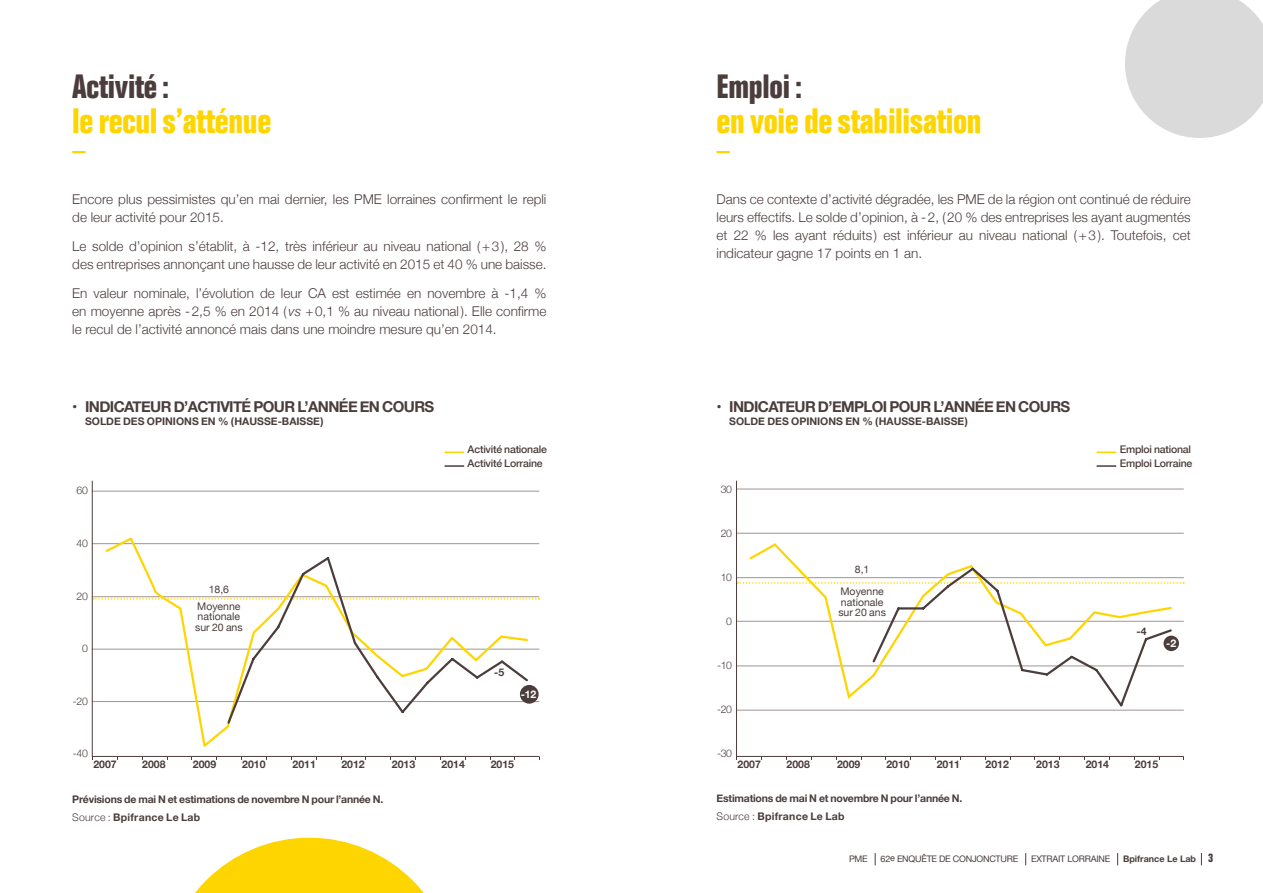
<style>
.page{position:relative;width:1263px;height:893px;background:#fff}
.page>*{position:absolute;margin:0;border:0;box-sizing:border-box;transform-origin:0 0}
.t1{font:700 condensed 34.5px "Folio";letter-spacing:-.01em;color:#ffd500}
.t2{font:700 condensed 33px "Folio";letter-spacing:-.01em;color:#4b3d3c}
.t3{font:700 15px "Helvetica Neue";letter-spacing:-.04em;color:#4b3d3c}
.t4{font:300 13.5px/18px "Helvetica Neue";color:#4b3d3c}
.t5{font:700 10.5px "Helvetica Neue";color:#4b3d3c}
.t6{font:700 10.5px/18px "Helvetica Neue";letter-spacing:-.02em;color:#4b3d3c}
.t7{font:500 10.5px "Helvetica Neue";letter-spacing:-.02em;color:#4b3d3c}
.t8{font:10.5px/10.5px "Helvetica Neue";color:#4b3d3c;text-align:center}
.t9{font:300 10.5px "Helvetica Neue";letter-spacing:-.02em;color:#4b3d3c}
.t10{font:700 10.5px "Helvetica Neue";color:#fff}
.t11{font:9px "Helvetica Neue";letter-spacing:-.025em;color:#4b3d3c}
.t12{font:700 9px "Helvetica Neue";color:#4b3d3c}
.s1{font-style:italic}
.s2{font-weight:300}
.s3{font-family:"Folio";font-stretch:condensed;font-size:12px}
</style>
<div class="page">
<svg style="left:195px;top:838px;width:229px;height:55px"></svg>
<svg style="left:1125px;top:0;width:138px;height:138px;background:#dfdfdf"></svg>
<svg style="left:72px;top:151px;width:14px;height:2px"></svg>
<svg style="left:716px;top:151px;width:14px;height:2px"></svg>
<svg style="left:445px;top:465px;width:19px;height:2px"></svg>
<svg style="left:445px;top:451px;width:19px;height:2px"></svg>
<hr style="left:1096px;top:465px;width:20px;height:2px;background:#4b3d3c">
<hr style="left:1096px;top:451px;width:20px;height:2px;background:#ffd500">
<svg style="left:91px;top:480px;width:449px;height:277px"></svg>
<svg style="left:736px;top:480px;width:448px;height:277px"></svg>
<svg style="left:104px;top:539px;width:425px;height:211px"></svg>
<svg style="left:748px;top:542px;width:425px;height:24px"></svg>
<div style="left:520px;top:685px;width:19px;height:19px;background:#4b3d3c;border-radius:50%"></div>
<svg style="left:226px;top:555px;width:304px;height:170px"></svg>
<svg style="left:737px;top:566px;width:447px;height:142px"></svg>
<svg style="left:875px;top:853px;width:1px;height:12px"></svg>
<svg style="left:1025px;top:853px;width:1px;height:12px"></svg>
<svg style="left:1117px;top:853px;width:1px;height:12px"></svg>
<svg style="left:1201px;top:853px;width:1px;height:12px"></svg>
<h2 class="t2" style="left:72px;top:68px;width:99px">Activité :</h2>
<h1 class="t1" style="left:72px;top:101px;width:201px">le recul s’atténue</h1>
<p class="t4" style="left:72px;top:189px;width:476px">Encore plus pessimistes qu’en mai dernier, les PME lorraines confirment le repli de leur activité pour 2015.</p>
<p class="t4" style="left:72px;top:236px;width:476px">Le solde d’opinion s’établit, à -12, très inférieur au niveau national (+3), 28 % des entreprises annonçant une hausse de leur activité en 2015 et 40 % une baisse.</p>
<p class="t4" style="left:72px;top:284px;width:476px;text-align:justify">En valeur nominale, l’évolution de leur CA est estimée en novembre à -1,4 % en moyenne après -2,5 % en 2014 ( <span class="s1">vs</span> +0,1 % au niveau national ). Elle confirme le recul de l’activité annoncé mais dans une moindre mesure qu’en 2014.</p>
<p class="t3" style="left:72px;top:394px;width:363px">• INDICATEUR D’ACTIVITÉ POUR L’ANNÉE EN COURS</p>
<p class="t5" style="left:85px;top:413px;width:240px">SOLDE DES OPINIONS EN % ( HAUSSE-BAISSE )</p>
<p class="t9" style="left:76px;top:482px;width:13px">60</p>
<p class="t9" style="left:76px;top:535px;width:13px">40</p>
<p class="t9" style="left:76px;top:587px;width:13px">20</p>
<p class="t9" style="left:82px;top:640px;width:7px">0</p>
<p class="t9" style="left:73px;top:692px;width:17px">-20</p>
<p class="t9" style="left:73px;top:745px;width:17px">-40</p>
<p class="t8" style="left:197px;top:582px;width:45px;line-height:16.5px">18,6<br>Moyenne</p>
<p class="t8" style="left:195px;top:612px;width:49px;text-align:left">nationale sur 20 ans</p>
<p class="t7" style="left:468px;top:441px;width:81px">Activité nationale</p>
<p class="t7" style="left:468px;top:455px;width:77px">Activité Lorraine</p>
<p class="t5" style="left:494px;top:664px;width:12px">-5</p>
<p class="t10" style="left:521px;top:686px;width:17px">-12</p>
<h2 class="t2" style="left:716px;top:68px;width:87px">Emploi :</h2>
<h1 class="t1" style="left:716px;top:101px;width:267px">en voie de stabilisation</h1>
<p class="t4" style="left:716px;top:189px;width:476px;text-align:justify">Dans ce contexte d’activité dégradée, les PME de la région ont continué de réduire leurs effectifs. Le solde d’opinion, à -2, (20 % des entreprises les ayant augmentés et 22 % les ayant réduits ) est inférieur au niveau national (+3). Toutefois, cet indicateur gagne 17 points en 1 an.</p>
<p class="t3" style="left:716px;top:394px;width:355px">• INDICATEUR D’EMPLOI POUR L’ANNÉE EN COURS</p>
<p class="t5" style="left:729px;top:413px;width:240px">SOLDE DES OPINIONS EN % ( HAUSSE-BAISSE )</p>
<p class="t9" style="left:721px;top:481px;width:13px">30</p>
<p class="t9" style="left:721px;top:525px;width:13px">20</p>
<p class="t9" style="left:721px;top:569px;width:13px">10</p>
<p class="t9" style="left:726px;top:613px;width:7px">0</p>
<p class="t9" style="left:717px;top:657px;width:17px">-10</p>
<p class="t9" style="left:717px;top:701px;width:17px">-20</p>
<p class="t9" style="left:717px;top:745px;width:17px">-30</p>
<p class="t8" style="left:840px;top:558px;width:45px;line-height:22.5px">8,1<br>Moyenne</p>
<p class="t8" style="left:838px;top:597px;width:49px;text-align:left">nationale sur 20 ans</p>
<p class="t7" style="left:1120px;top:441px;width:73px">Emploi national</p>
<p class="t7" style="left:1120px;top:455px;width:74px">Emploi Lorraine</p>
<p class="t5" style="left:1137px;top:623px;width:12px">-4</p>
<p class="t10" style="left:1166px;top:635px;width:12px">-2</p>
<p class="t5" style="left:93px;top:756px;width:25px">2007</p>
<p class="t5" style="left:142px;top:756px;width:25px">2008</p>
<p class="t5" style="left:193px;top:756px;width:25px">2009</p>
<p class="t5" style="left:242px;top:756px;width:25px">2010</p>
<p class="t5" style="left:292px;top:756px;width:25px">2011</p>
<p class="t5" style="left:341px;top:756px;width:25px">2012</p>
<p class="t5" style="left:392px;top:756px;width:25px">2013</p>
<p class="t5" style="left:441px;top:756px;width:25px">2014</p>
<p class="t5" style="left:491px;top:756px;width:25px">2015</p>
<p class="t5" style="left:738px;top:756px;width:25px">2007</p>
<p class="t5" style="left:786px;top:756px;width:25px">2008</p>
<p class="t5" style="left:837px;top:756px;width:25px">2009</p>
<p class="t5" style="left:886px;top:756px;width:25px">2010</p>
<p class="t5" style="left:937px;top:756px;width:25px">2011</p>
<p class="t5" style="left:986px;top:756px;width:25px">2012</p>
<p class="t5" style="left:1036px;top:756px;width:25px">2013</p>
<p class="t5" style="left:1086px;top:756px;width:25px">2014</p>
<p class="t5" style="left:1135px;top:756px;width:25px">2015</p>
<p class="t6" style="left:72px;top:791px;width:313px">Prévisions de mai N et estimations de novembre N pour l’année N.<br><span class="s2">Source :</span> Bpifrance Le Lab</p>
<p class="t6" style="left:716px;top:790px;width:247px">Estimations de mai N et novembre N pour l’année N.<br><span class="s2">Source :</span> Bpifrance Le Lab</p>
<p class="t11" style="left:849px;top:853px;width:20px">PME</p>
<p class="t11" style="left:880px;top:853px;width:139px">62e ENQUÊTE DE CONJONCTURE</p>
<p class="t11" style="left:1031px;top:853px;width:81px">EXTRAIT LORRAINE</p>
<p class="t12" style="left:1123px;top:852px;width:92px">Bpifrance Le Lab <span class="s3">3</span></p>
</div>
